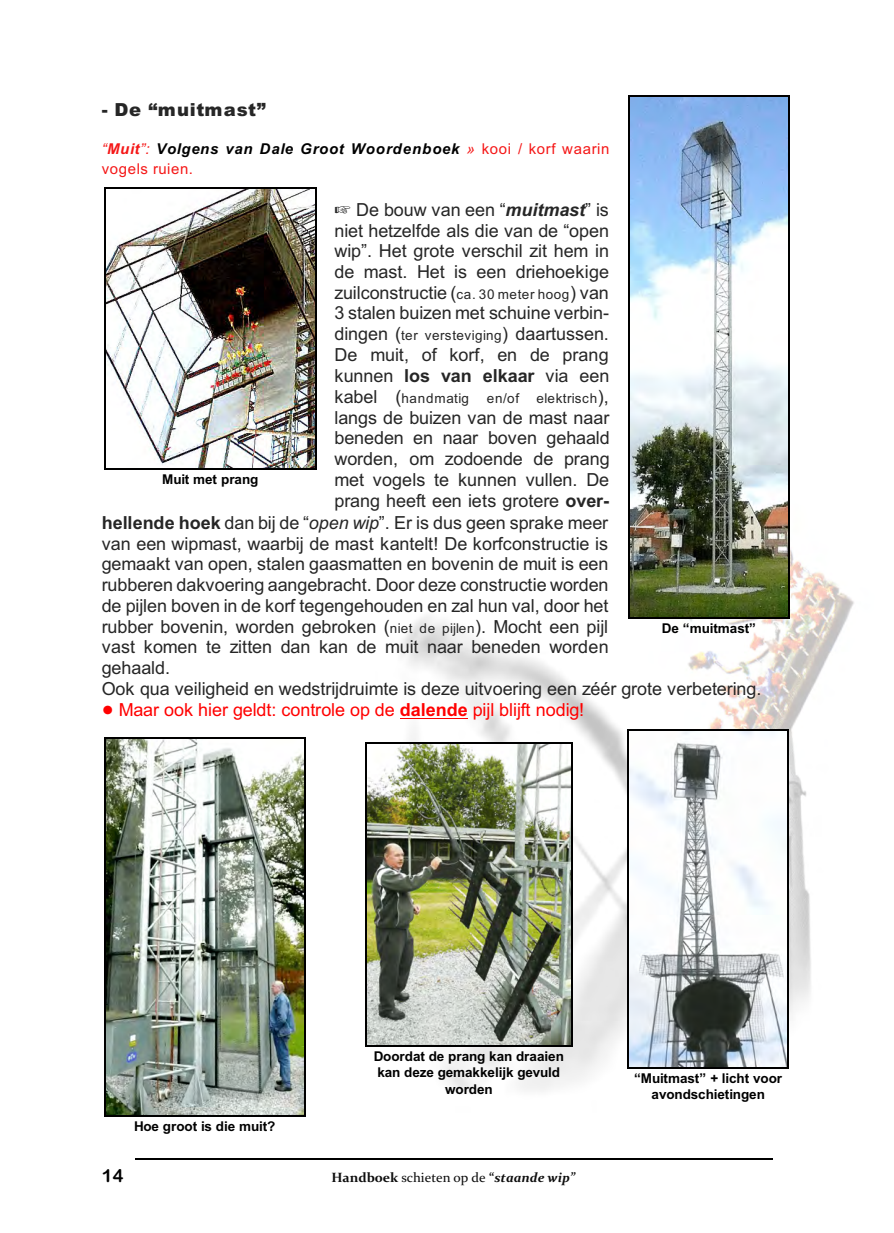
<style>
.page{position:relative;width:894px;height:1233px;background:#fff}
.page>*{position:absolute;margin:0;border:0;box-sizing:border-box;transform-origin:0 0}
.t1{font:18px/20.9px "Arial";letter-spacing:-.005em;color:#262626;text-align:justify}
.t2{font:18px "Arial";letter-spacing:-.005em;color:#f00}
.t3{font:italic 900 18px "Arial";letter-spacing:.05em;color:#262626}
.t4{font:18px "Arial Rounded MT Bold";color:#000}
.t5{font:italic 700 15px/19.8px "Arial";letter-spacing:.04em;color:#000}
.t6{font:700 13.5px/16.2px "Arial";letter-spacing:-.005em;color:#000;text-align:center}
.t7{font:13.5px "Constantia";color:#0d0d0d}
.t8{font:13.5px "Arial";letter-spacing:.055em;color:#262626}
.t9{font:13.5px "Arial";letter-spacing:.03em;color:#262626}
.s1{font-style:normal}
.s2{font-weight:400;color:#f51717}
.s3{color:#f51717}
.s4{font-weight:400;font-style:normal;color:#f51717}
.s5{font-weight:700;font-style:italic}
.s6{font-size:13.5px}
.s7{font-weight:700}
.s8{font-size:18px}
.s9{font-style:italic}
</style>
<div class="page">
<img style="left:401px;top:549px;width:453px;height:542px">
<hr style="left:135px;top:1158px;width:638px;height:1px;background:#000">
<hr style="left:400px;top:718px;width:68px;height:1px;background:#f00">
<img style="left:629px;top:96px;width:160px;height:521px">
<hr style="left:628px;top:95px;width:1px;height:523px;background:#000">
<hr style="left:789px;top:95px;width:1px;height:523px;background:#000">
<hr style="left:628px;top:95px;width:162px;height:1px;background:#000">
<hr style="left:628px;top:617px;width:162px;height:1px;background:#000">
<img style="left:105px;top:189px;width:210px;height:280px">
<hr style="left:104px;top:188px;width:1px;height:282px;background:#000">
<hr style="left:315px;top:188px;width:1px;height:282px;background:#000">
<hr style="left:104px;top:188px;width:212px;height:1px;background:#000">
<hr style="left:104px;top:469px;width:212px;height:1px;background:#000">
<img style="left:628px;top:731px;width:160px;height:337px">
<hr style="left:627px;top:730px;width:1px;height:339px;background:#000">
<hr style="left:788px;top:730px;width:1px;height:339px;background:#000">
<hr style="left:627px;top:730px;width:162px;height:1px;background:#000">
<hr style="left:627px;top:1068px;width:162px;height:1px;background:#000">
<img style="left:106px;top:738px;width:198px;height:377px">
<hr style="left:105px;top:737px;width:1px;height:380px;background:#000">
<hr style="left:304px;top:737px;width:1px;height:380px;background:#000">
<hr style="left:105px;top:737px;width:200px;height:1px;background:#000">
<hr style="left:105px;top:1116px;width:200px;height:1px;background:#000">
<img style="left:366px;top:743px;width:205px;height:303px">
<hr style="left:365px;top:742px;width:1px;height:305px;background:#000">
<hr style="left:571px;top:742px;width:1px;height:305px;background:#000">
<hr style="left:365px;top:742px;width:207px;height:1px;background:#000">
<hr style="left:365px;top:1046px;width:207px;height:1px;background:#000">
<p class="t3" style="left:102px;top:103px;width:166px"><span class="s1">- De</span> “muitmast”</p>
<p class="t5" style="left:102px;top:140px;width:509px"><span class="s2">“</span><span class="s3">Muit</span><span class="s2">”:</span> Volgens van Dale Groot Woordenboek <span class="s2">»</span> <span class="s4">kooi / korf waarin vogels ruien.</span></p>
<p class="t1" style="left:334px;top:200px;width:276px;text-indent:22px">De bouw van een “<span class="s5">muitmast</span>” is niet hetzelfde als die van de “open wip”. Het grote verschil zit hem in de mast. Het is een driehoekige zuilconstructie (<span class="s6">ca. 30 meter hoog</span>) van 3 stalen buizen met schuine verbin&shy;dingen (<span class="s6">ter versteviging</span>) daartussen.<br>De muit, of korf, en de prang kunnen <span class="s7">los van elkaar</span> via een</p>
<p class="t8" style="left:334px;top:393px;width:136px"><span class="s8">kabel (</span>handmatig</p>
<p class="t8" style="left:487px;top:393px;width:34px">en/of</p>
<p class="t9" style="left:537px;top:393px;width:74px">elektrisch<span class="s8">),</span></p>
<p class="t1" style="left:334px;top:409px;width:276px">langs de buizen van de mast naar</p>
<p class="t1" style="left:334px;top:429px;width:277px">beneden en naar boven gehaald</p>
<p class="t1" style="left:334px;top:450px;width:277px">worden, om zodoende de prang</p>
<p class="t1" style="left:334px;top:471px;width:276px">met vogels te kunnen vullen. De</p>
<p class="t1" style="left:334px;top:492px;width:276px">prang heeft een iets grotere <span class="s7">over-</span></p>
<p class="t1" style="left:102px;top:514px;width:508px"><span class="s7">hellende hoek</span> dan bij de “<span class="s9">open wip</span>”. Er is dus geen sprake meer</p>
<p class="t1" style="left:102px;top:535px;width:508px">van een wipmast, waarbij de mast kantelt! De korfconstructie is</p>
<p class="t1" style="left:102px;top:555px;width:508px">gemaakt van open, stalen gaasmatten en bovenin de muit is een</p>
<p class="t1" style="left:102px;top:576px;width:508px">rubberen dakvoering aangebracht. Door deze constructie worden</p>
<p class="t1" style="left:102px;top:597px;width:508px">de pijlen boven in de korf tegengehouden en zal hun val, door het</p>
<p class="t1" style="left:102px;top:617px;width:508px">rubber bovenin, worden gebroken (<span class="s6">niet de pijlen</span>). Mocht een pijl</p>
<p class="t1" style="left:102px;top:638px;width:508px">vast komen te zitten dan kan de muit naar beneden worden</p>
<p class="t1" style="left:102px;top:659px;width:70px">gehaald.</p>
<p class="t1" style="left:102px;top:680px;width:661px">Ook qua veiligheid en wedstrijdruimte is deze uitvoering een zéér grote verbetering.</p>
<p class="t2" style="left:119px;top:703px;width:467px">Maar ook hier geldt: controle op de <span class="s7">dalende</span> pijl blijft nodig!</p>
<p class="t6" style="left:162px;top:472px;width:98px">Muit met prang</p>
<p class="t6" style="left:662px;top:621px;width:96px">De “muitmast”</p>
<p class="t6" style="left:134px;top:1119px;width:143px">Hoe groot is die muit?</p>
<p class="t6" style="left:374px;top:1050px;width:192px">Doordat de prang kan draaien kan deze gemakkelijk gevuld worden</p>
<p class="t4" style="left:102px;top:1169px;width:23px">14</p>
<p class="t7" style="left:331px;top:1172px;width:245px"><span class="s7">Handboek</span> schieten op de <span class="s7">“</span><span class="s5">staande wip”</span></p>
<p class="t6" style="left:634px;top:1072px;width:149px">“Muitmast” + licht voor avondschietingen</p>
</div>
